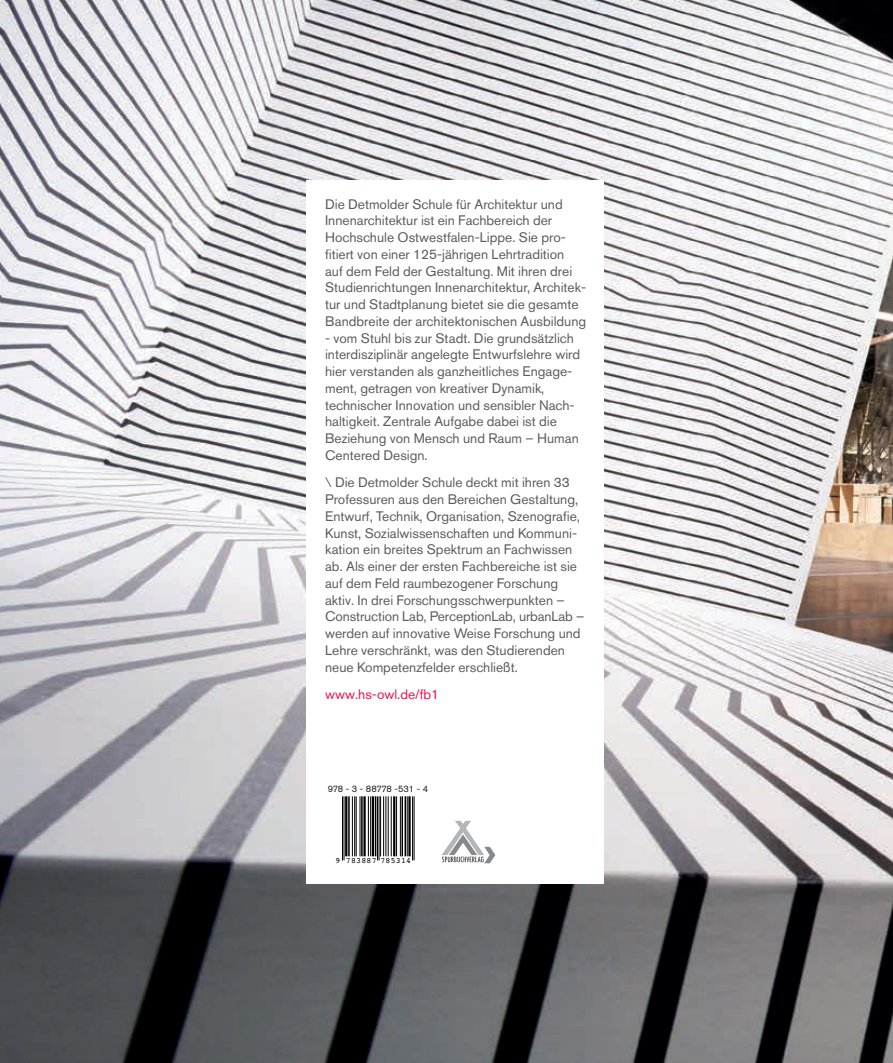
<style>
.page{position:relative;width:893px;height:1063px;background:#fff}
.page>*{position:absolute;margin:0;border:0;box-sizing:border-box;transform-origin:0 0}
.t1{font:13.65px/16.8px "Akzidenz Grotesk Pro";color:#5c5c5f}
.t2{font:13.65px "Akzidenz Grotesk Pro";color:#ed154e}
.t3{font:9.3px "Akzidenz Grotesk Pro";letter-spacing:-.04em;color:#231f20}
.t4{font:8.1px "Arial";letter-spacing:.035em;color:#000}
.s1{font-weight:300}
</style>
<div class="page">
<img style="left:0;top:0;width:893px;height:1063px">
<div style="left:306px;top:180px;width:297px;height:703px;background:#fff"></div>
<hr style="left:342px;top:796px;width:1px;height:64px;background:#000">
<hr style="left:344px;top:796px;width:1px;height:64px;background:#000">
<hr style="left:345px;top:796px;width:2px;height:60px;background:#000">
<hr style="left:348px;top:796px;width:2px;height:60px;background:#000">
<hr style="left:352px;top:796px;width:1px;height:60px;background:#000">
<hr style="left:354px;top:796px;width:1px;height:60px;background:#000">
<hr style="left:356px;top:796px;width:1px;height:60px;background:#000">
<hr style="left:360px;top:796px;width:1px;height:60px;background:#000">
<hr style="left:361px;top:796px;width:2px;height:60px;background:#000">
<hr style="left:363px;top:796px;width:3px;height:60px;background:#000">
<hr style="left:368px;top:796px;width:1px;height:60px;background:#000">
<hr style="left:370px;top:796px;width:1px;height:60px;background:#000">
<hr style="left:372px;top:796px;width:2px;height:60px;background:#000">
<hr style="left:375px;top:796px;width:1px;height:60px;background:#000">
<hr style="left:377px;top:796px;width:1px;height:64px;background:#000">
<hr style="left:379px;top:796px;width:1px;height:64px;background:#000">
<hr style="left:380px;top:796px;width:1px;height:60px;background:#000">
<hr style="left:383px;top:796px;width:1px;height:60px;background:#000">
<hr style="left:385px;top:796px;width:1px;height:60px;background:#000">
<hr style="left:388px;top:796px;width:1px;height:60px;background:#000">
<hr style="left:391px;top:796px;width:1px;height:60px;background:#000">
<hr style="left:393px;top:796px;width:2px;height:60px;background:#000">
<hr style="left:396px;top:796px;width:1px;height:60px;background:#000">
<hr style="left:400px;top:796px;width:1px;height:60px;background:#000">
<hr style="left:401px;top:796px;width:2px;height:60px;background:#000">
<hr style="left:405px;top:796px;width:1px;height:60px;background:#000">
<hr style="left:407px;top:796px;width:1px;height:60px;background:#000">
<hr style="left:408px;top:796px;width:3px;height:60px;background:#000">
<hr style="left:412px;top:796px;width:1px;height:64px;background:#000">
<hr style="left:414px;top:796px;width:1px;height:64px;background:#000">
<svg style="left:442px;top:821px;width:53px;height:42px"></svg>
<p class="t1" style="left:325px;top:195px;width:263px">Die Detmolder Schule für Architektur und Innenarchitektur ist ein Fachbereich der Hochschule Ostwestfalen-Lippe. Sie pro&shy;fitiert von einer 125-jährigen Lehrtradition<br>auf dem Feld der Gestaltung. Mit ihren drei Studienrichtungen Innenarchitektur, Architek&shy;tur und Stadtplanung bietet sie die gesamte Bandbreite der architektonischen Ausbildung</p>
<p class="t1" style="left:325px;top:329px;width:257px">- vom Stuhl bis zur Stadt. Die grundsätzlich interdisziplinär angelegte Entwurfslehre wird hier verstanden als ganzheitliches Engage&shy;ment, getragen von kreativer Dynamik, technischer Innovation und sensibler Nach&shy;haltigkeit. Zentrale Aufgabe dabei ist die Beziehung von Mensch und Raum – Human Centered Design.</p>
<p class="t1" style="left:325px;top:474px;width:261px"><span class="s1">\</span> Die Detmolder Schule deckt mit ihren 33<br>Professuren aus den Bereichen Gestaltung, Entwurf, Technik, Organisation, Szenografie, Kunst, Sozialwissenschaften und Kommuni&shy;kation ein breites Spektrum an Fachwissen ab. Als einer der ersten Fachbereiche ist sie auf dem Feld raumbezogener Forschung aktiv. In drei Forschungsschwerpunkten – Construction Lab, PerceptionLab, urbanLab – werden auf innovative Weise Forschung und Lehre verschränkt, was den Studierenden neue Kompetenzfelder erschließt.</p>
<p class="t2" style="left:325px;top:685px;width:116px">www.hs-owl.de/fb1</p>
<p class="t3" style="left:328px;top:782px;width:102px">978 - 3 - 88778 -531 - 4</p>
<p class="t4" style="left:335px;top:854px;width:77px">9 783887 785314</p>
</div>
